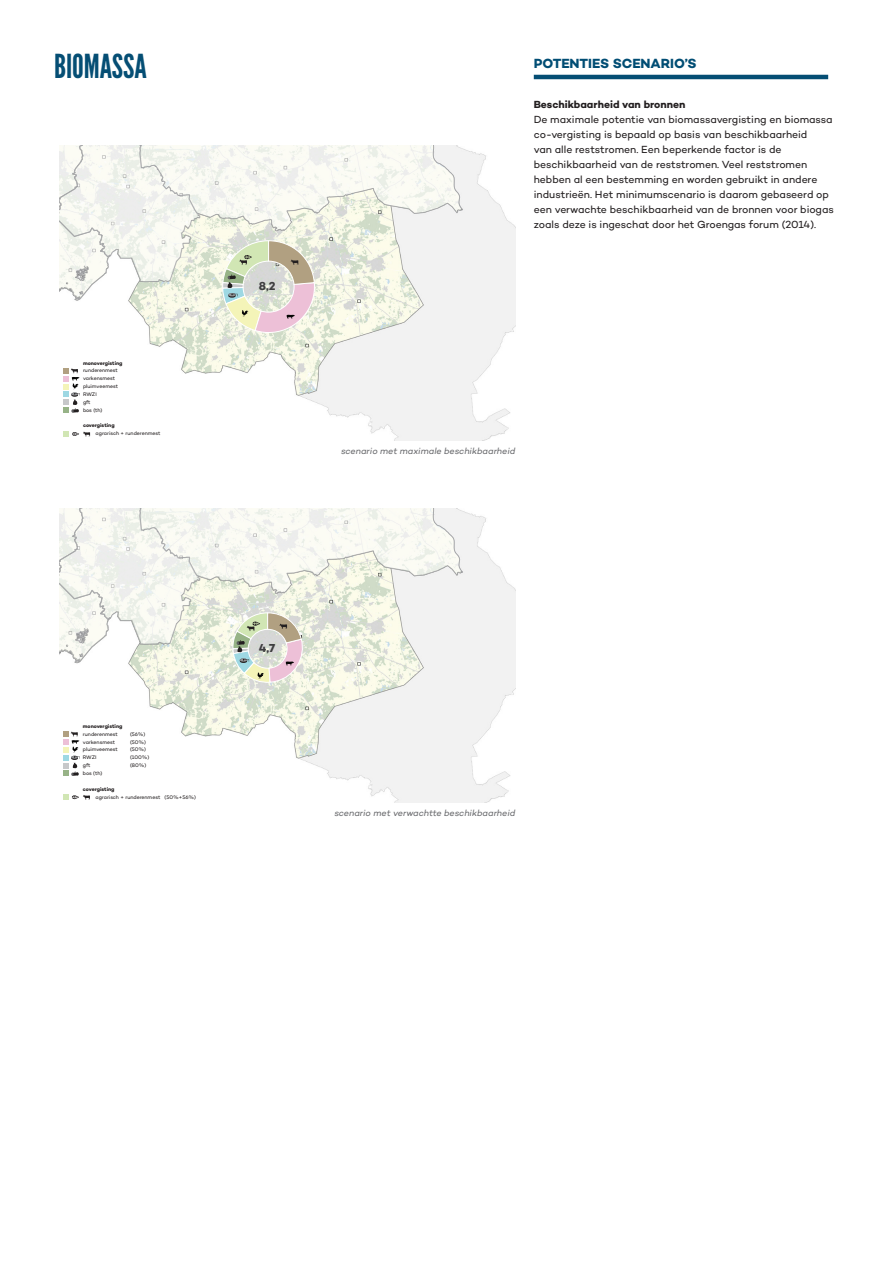
<style>
.page{position:relative;width:893px;height:1263px;background:#fff}
.page>*{position:absolute;margin:0;border:0;box-sizing:border-box;transform-origin:0 0}
.headline{font:33px "League Gothic";color:#054e74}
.basic-text{font:700 13.5px "Campton";color:#004d74}
.t1{font:700 11.85px "Campton";color:#3e3e3f}
.headline-2{font:10.5px/15px "Campton";letter-spacing:-.005em;color:#231f20}
.headline-3{font:700 10.5px "Campton";letter-spacing:-.005em;color:#231f20}
.headline-4{font:italic 9px "Campton";letter-spacing:-.005em;color:#6c6d70}
.t2{font:5.25px/7.8px "Campton";letter-spacing:-.005em;color:#231f20}
.t3{font:700 5.25px/7.8px "Campton";letter-spacing:-.005em;color:#231f20}
.s1{font-weight:700}
.s2{font-weight:400}
</style>
<div class="page">
<img style="left:144px;top:511px;width:372px;height:292px">
<svg style="left:59px;top:508px;width:404px;height:175px"></svg>
<svg style="left:63px;top:794px;width:27px;height:6px"></svg>
<svg style="left:63px;top:731px;width:17px;height:45px"></svg>
<img style="left:90px;top:148px;width:426px;height:292px">
<svg style="left:59px;top:146px;width:404px;height:187px"></svg>
<svg style="left:63px;top:431px;width:27px;height:6px"></svg>
<svg style="left:63px;top:368px;width:17px;height:45px"></svg>
<hr style="left:534px;top:75px;width:294px;height:4px;background:#054e74">
<p class="headline" style="left:54px;top:47px;width:94px">BIOMASSA</p>
<p class="basic-text" style="left:534px;top:55px;width:164px">POTENTIES SCENARIO’S</p>
<p class="t2" style="left:83px;top:359px;width:41px"><span class="s1">monovergisting </span>runderenmest varkensmest pluimveemest<br>RWZI<br>gft<br>bos (th)</p>
<p class="t2" style="left:96px;top:422px;width:66px;text-indent:-13px"><span class="s1">covergisting<br></span>agrarisch + runderenmest</p>
<p class="t1" style="left:259px;top:278px;width:18px">8,2</p>
<p class="headline-3" style="left:534px;top:98px;width:153px">Beschikbaarheid van bronnen</p>
<p class="headline-2" style="left:534px;top:112px;width:302px">De maximale potentie van biomassavergisting en biomassa co-vergisting is bepaald op basis van beschikbaarheid<br>van alle reststromen. Een beperkende factor is de beschikbaarheid van de reststromen. Veel reststromen hebben al een bestemming en worden gebruikt in andere industrieën. Het minimumscenario is daarom gebaseerd op een verwachte beschikbaarheid van de bronnen voor biogas zoals deze is ingeschat door het Groengas forum (2014).</p>
<p class="headline-4" style="left:341px;top:445px;width:176px">scenario met maximale beschikbaarheid</p>
<p class="t3" style="left:83px;top:722px;width:41px">monovergisting <span class="s2">runderenmest</span></p>
<p class="t2" style="left:130px;top:730px;width:17px">(56%)</p>
<p class="t2" style="left:83px;top:738px;width:34px">varkensmest</p>
<p class="t2" style="left:130px;top:738px;width:18px">(50%)</p>
<p class="t2" style="left:83px;top:745px;width:37px">pluimveemest</p>
<p class="t2" style="left:130px;top:745px;width:18px">(50%)</p>
<p class="t2" style="left:83px;top:753px;width:15px">RWZI</p>
<p class="t2" style="left:130px;top:753px;width:21px">(100%)</p>
<p class="t2" style="left:83px;top:761px;width:9px">gft</p>
<p class="t2" style="left:130px;top:761px;width:18px">(80%)</p>
<p class="t2" style="left:83px;top:769px;width:21px">bos (th)</p>
<p class="t2" style="left:95px;top:785px;width:102px;text-indent:-13px"><span class="s1">covergisting<br></span>agrarisch + runderenmest (50%+56%)</p>
<p class="t1" style="left:259px;top:641px;width:18px">4,7</p>
<p class="headline-4" style="left:334px;top:807px;width:183px">scenario met verwachtte beschikbaarheid</p>
</div>
